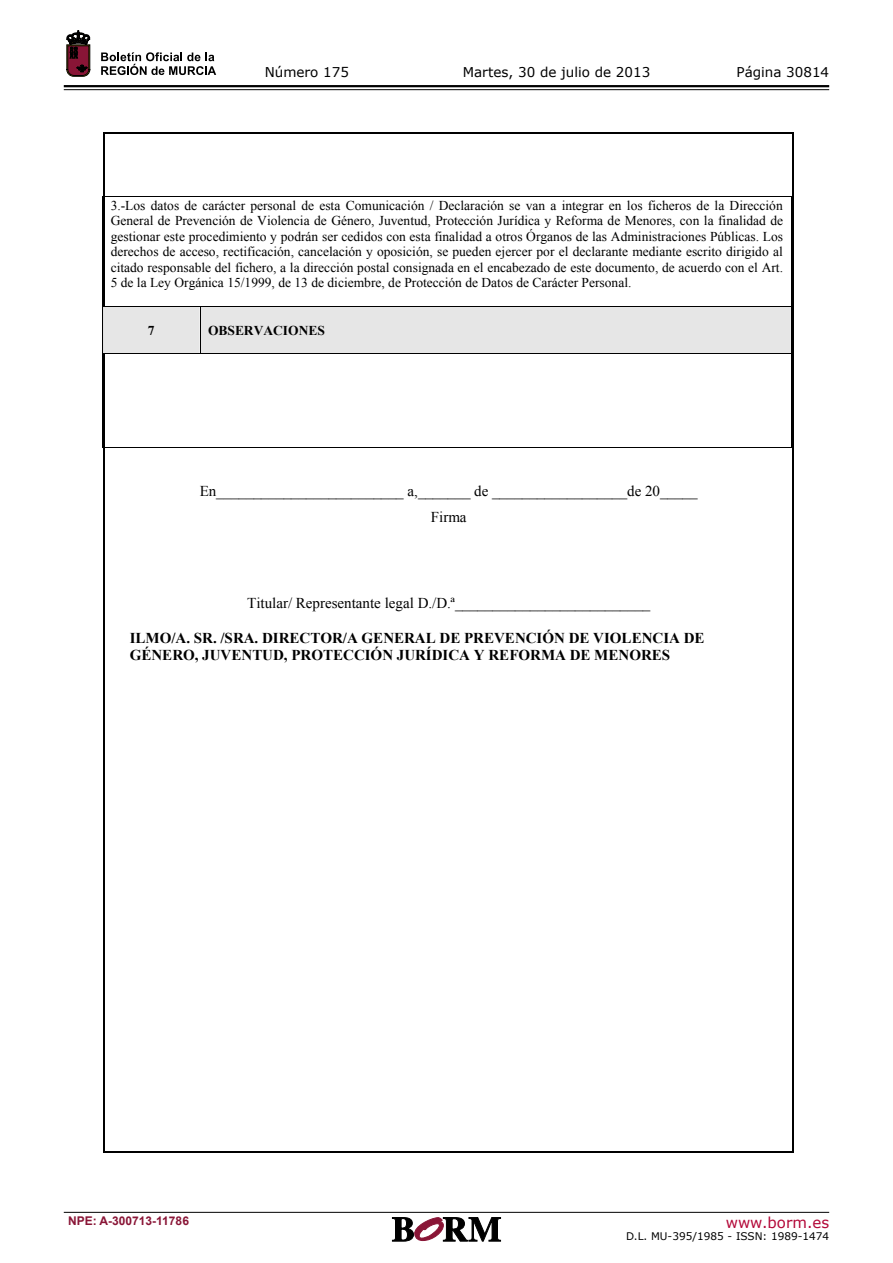
<style>
.page{position:relative;width:893px;height:1263px;background:#fff}
.page>*{position:absolute;margin:0;border:0;box-sizing:border-box;transform-origin:0 0}
.t1{font:15px/26px "Times New Roman";color:#000;text-align:center}
.t2{font:700 15px/17.2px "Times New Roman";color:#000}
.t3{font:15px "Verdana";color:#b30838}
.t4{font:13.5px/15.6px "Times New Roman";color:#000;text-align:justify}
.t5{font:13.5px "Verdana";color:#000}
.t6{font:700 13.5px "Times New Roman";color:#000}
.t7{font:700 12px "Arial";color:#891536}
.t8{font:10.5px "Verdana";color:#000}
</style>
<div class="page">
<hr style="left:64px;top:85px;width:765px;height:2px;background:#000">
<hr style="left:64px;top:89px;width:765px;height:1px;background:#000">
<svg style="left:101px;top:52px;width:115px;height:23px"></svg>
<svg style="left:67px;top:31px;width:23px;height:45px"></svg>
<hr style="left:64px;top:1212px;width:765px;height:1px;background:#000">
<svg style="left:392px;top:1217px;width:109px;height:24px"></svg>
<hr style="left:104px;top:133px;width:689px;height:1px;background:#000">
<hr style="left:104px;top:1151px;width:689px;height:1px;background:#000">
<hr style="left:104px;top:134px;width:1px;height:1017px;background:#000">
<hr style="left:792px;top:134px;width:1px;height:1017px;background:#000">
<hr style="left:102px;top:197px;width:690px;height:1px;background:#000">
<hr style="left:102px;top:197px;width:1px;height:109px;background:#000">
<hr style="left:791px;top:197px;width:1px;height:109px;background:#000">
<div style="left:103px;top:307px;width:688px;height:46px;background:#e6e6e6"></div>
<div style="left:208px;top:307px;width:575px;height:15px;background:#e6e6e6"></div>
<div style="left:208px;top:322px;width:575px;height:16px;background:#e6e6e6"></div>
<div style="left:208px;top:338px;width:575px;height:15px;background:#e6e6e6"></div>
<hr style="left:102px;top:306px;width:690px;height:1px;background:#000">
<hr style="left:102px;top:307px;width:1px;height:46px;background:#000">
<hr style="left:200px;top:307px;width:1px;height:46px;background:#000">
<hr style="left:791px;top:307px;width:1px;height:46px;background:#000">
<hr style="left:102px;top:353px;width:690px;height:1px;background:#000">
<hr style="left:102px;top:354px;width:1px;height:94px;background:#000">
<hr style="left:102px;top:447px;width:689px;height:1px;background:#000">
<hr style="left:791px;top:354px;width:1px;height:94px;background:#000">
<p class="t5" style="left:265px;top:62px;width:86px">Número 175</p>
<p class="t5" style="left:463px;top:62px;width:189px">Martes, 30 de julio de 2013</p>
<p class="t5" style="left:736px;top:62px;width:94px">Página 30814</p>
<p class="t4" style="left:111px;top:197px;width:674px">3.-Los datos de carácter personal de esta Comunicación / Declaración se van a integrar en los ficheros de la Dirección General de Prevención de Violencia de Género, Juventud, Protección Jurídica y Reforma de Menores, con la finalidad de gestionar este procedimiento y podrán ser cedidos con esta finalidad a otros Órganos de las Administraciones Públicas. Los derechos de acceso, rectificación, cancelación y oposición, se pueden ejercer por el declarante mediante escrito dirigido al citado responsable del fichero, a la dirección postal consignada en el encabezado de este documento, de acuerdo con el Art.<br>5 de la Ley Orgánica 15/1999, de 13 de diciembre, de Protección de Datos de Carácter Personal.</p>
<p class="t6" style="left:148px;top:321px;width:8px">7</p>
<p class="t6" style="left:208px;top:321px;width:118px">OBSERVACIONES</p>
<p class="t1" style="left:200px;top:478px;width:499px">En_________________________ a,_______ de __________________de 20_____<br>Firma</p>
<p class="t1" style="left:247px;top:590px;width:405px">Titular/ Representante legal D./D.ª__________________________</p>
<p class="t2" style="left:130px;top:629px;width:576px">ILMO/A. SR. /SRA. DIRECTOR/A GENERAL DE PREVENCIÓN DE VIOLENCIA DE<br>GÉNERO, JUVENTUD, PROTECCIÓN JURÍDICA Y REFORMA DE MENORES</p>
<p class="t7" style="left:68px;top:1213px;width:122px">NPE: A-300713-11786</p>
<p class="t3" style="left:726px;top:1212px;width:105px">www.borm.es</p>
<p class="t8" style="left:626px;top:1229px;width:205px">D.L. MU-395/1985 - ISSN: 1989-1474</p>
</div>
